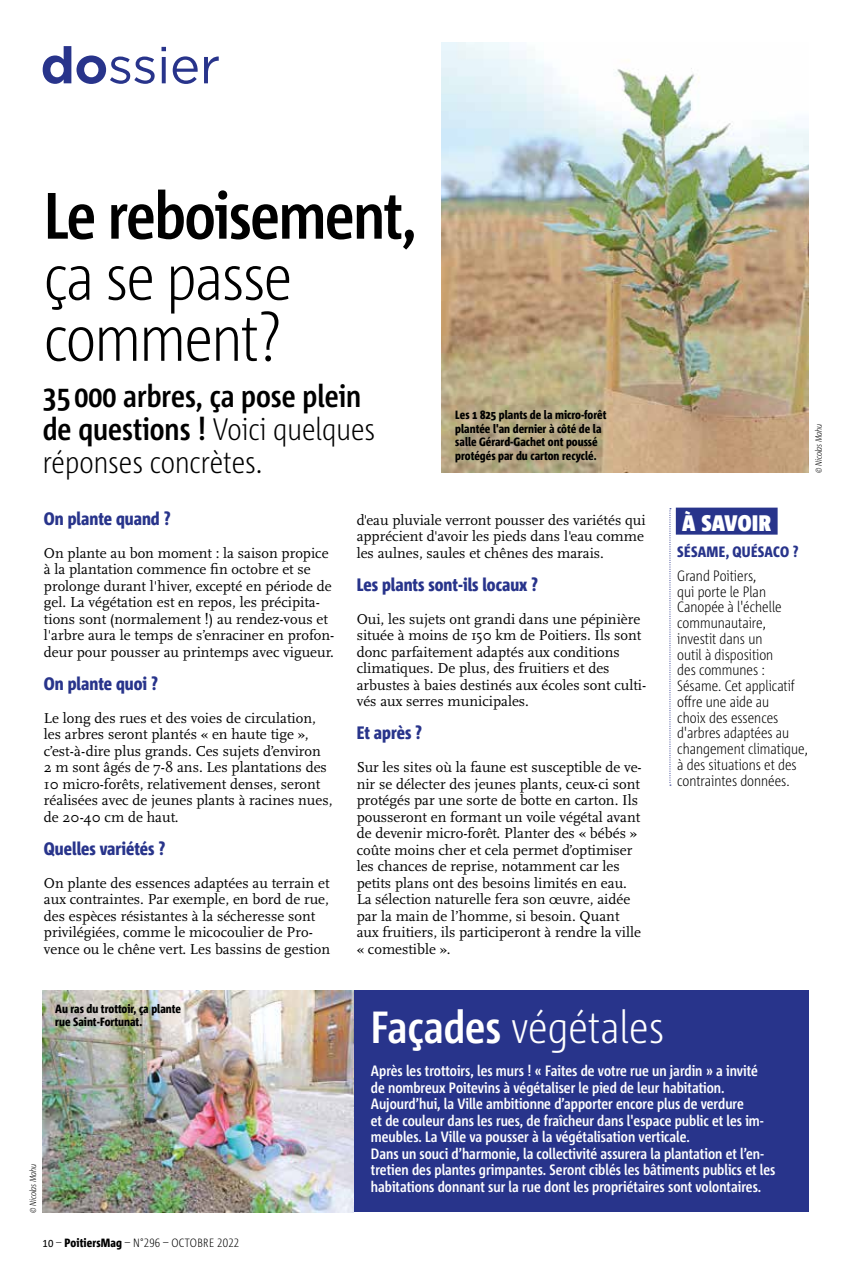
<style>
.page{position:relative;width:851px;height:1276px;background:#fff}
.page>*{position:absolute;margin:0;border:0;box-sizing:border-box;transform-origin:0 0}
.t1{font:300 65.4px/61.1px "Corpid C1 Cd";letter-spacing:-.02em;color:#000}
.t2{font:700 65.4px "Corpid C1 Cd";letter-spacing:-.02em;color:#000}
.t3{font:51px "Gotham";letter-spacing:-.01em;color:#28348b}
.t4{font:300 45px "Corpid C1 Cd";color:#fff}
.t5{font:700 31.05px/32.8px "Corpid C1 Cd";color:#000}
.t6{font:900 22.5px "Corpid C1 Cd";letter-spacing:.015em;color:#fff}
.t7{font:800 18px "Corpid C1 Cd";color:#28348b}
.t8{font:15px/16.5px "Scala OT";color:#000}
.t9{font:700 15px/16.5px "Corpid C1 Cd";color:#fff}
.t10{font:300 15px/15.8px "Corpid C1 Cd";color:#000}
.t11{font:800 15px "Corpid C1 Cd";letter-spacing:.02em;color:#28348b}
.t12{font:800 12px/13.5px "Corpid C1 Cd";color:#000}
.t13{font:300 12px "Corpid C1 Cd";letter-spacing:.01em;color:#000}
.t14{font:italic 300 9px "Corpid C1 Cd";letter-spacing:-.02em;color:#000}
.s1{font-weight:700}
.s2{font-weight:300}
.s3{font-weight:400}
.s4{font-weight:800}
</style>
<div class="page">
<svg style="left:669px;top:508px;width:2px;height:277px"></svg>
<div style="left:675px;top:507px;width:102px;height:27px;background:#28348b"></div>
<div style="left:354px;top:990px;width:454px;height:222px;background:#28348b"></div>
<img style="left:441px;top:43px;width:367px;height:429px">
<img style="left:43px;top:990px;width:311px;height:222px">
<h2 class="t3" style="left:40px;top:33px;width:181px"><span class="s1">do</span>ssier</h2>
<h1 class="t2" style="left:44px;top:175px;width:374px">Le reboisement,</h1>
<h1 class="t1" style="left:44px;top:244px;width:250px">ça se passe comment?</h1>
<h3 class="t5" style="left:43px;top:379px;width:334px">35 000 arbres, ça pose plein de questions ! <span class="s2">Voici quelques réponses concrètes.</span></h3>
<p class="t12" style="left:455px;top:408px;width:153px">Les 1 825 plants de la micro-forêt plantée l'an dernier à côté de la salle Gérard-Gachet ont poussé protégés par du carton recyclé.</p>
<p class="t7" style="left:44px;top:507px;width:128px">On plante quand ?</p>
<p class="t8" style="left:44px;top:545px;width:292px">On plante au bon moment : la saison propice à la plantation commence fin octobre et se prolonge durant l'hiver, excepté en période de gel. La végétation est en repos, les précipita&shy;tions sont (normalement !) au rendez-vous et l'arbre aura le temps de s’enraciner en profon&shy;deur pour pousser au printemps avec vigueur.</p>
<p class="t7" style="left:44px;top:672px;width:115px">On plante quoi ?</p>
<p class="t8" style="left:44px;top:710px;width:290px">Le long des rues et des voies de circulation, les arbres seront plantés « en haute tige », c’est-à-dire plus grands. Ces sujets d’environ 2 m sont âgés de 7-8 ans. Les plantations des 10 micro-forêts, relativement denses, seront réalisées avec de jeunes plants à racines nues, de 20-40 cm de haut.</p>
<p class="t7" style="left:44px;top:837px;width:123px">Quelles variétés ?</p>
<p class="t8" style="left:44px;top:875px;width:287px">On plante des essences adaptées au terrain et aux contraintes. Par exemple, en bord de rue, des espèces résistantes à la sécheresse sont privilégiées, comme le micocoulier de Pro&shy;vence ou le chêne vert. Les bassins de gestion</p>
<p class="t8" style="left:356px;top:512px;width:290px;text-align:justify">d'eau pluviale verront pousser des variétés qui apprécient d'avoir les pieds dans l'eau comme les aulnes, saules et chênes des marais.</p>
<p class="t7" style="left:356px;top:573px;width:183px">Les plants sont-ils locaux ?</p>
<p class="t8" style="left:356px;top:611px;width:291px">Oui, les sujets ont grandi dans une pépinière située à moins de 150 km de Poitiers. Ils sont donc parfaitement adaptés aux conditions climatiques. De plus, des fruitiers et des arbustes à baies destinés aux écoles sont culti&shy;vés aux serres municipales.</p>
<p class="t7" style="left:356px;top:721px;width:67px">Et après ?</p>
<p class="t8" style="left:356px;top:759px;width:286px">Sur les sites où la faune est susceptible de ve&shy;nir se délecter des jeunes plants, ceux-ci sont protégés par une sorte de botte en carton. Ils pousseront en formant un voile végétal avant de devenir micro-forêt. Planter des « bébés » coûte moins cher et cela permet d’optimiser les chances de reprise, notamment car les petits plans ont des besoins limités en eau.<br>La sélection naturelle fera son œuvre, aidée par la main de l’homme, si besoin. Quant aux fruitiers, ils participeront à rendre la ville « comestible ».</p>
<p class="t14" style="left:812px;top:472px;width:50px;rotate:-90deg">© Nicolas Mahu</p>
<h3 class="t6" style="left:682px;top:509px;width:90px">À SAVOIR</h3>
<p class="t11" style="left:677px;top:542px;width:123px">SÉSAME, QUÉSACO ?</p>
<p class="t10" style="left:677px;top:567px;width:132px">Grand Poitiers,<br>qui porte le Plan<br>Canopée à l'échelle communautaire, investit dans un<br>outil à disposition<br>des communes :<br>Sésame. Cet applicatif offre une aide au<br>choix des essences d'arbres adaptées au changement climatique, à des situations et des contraintes données.</p>
<p class="t12" style="left:55px;top:1001px;width:127px">Au ras du trottoir, ça plante rue Saint-Fortunat.</p>
<p class="t14" style="left:27px;top:1212px;width:50px;rotate:-90deg">© Nicolas Mahu</p>
<p class="t13" style="left:43px;top:1235px;width:198px"><span class="s3">10</span> – <span class="s4">PoitiersMag</span> – N°296 – OCTOBRE 2022</p>
<h3 class="t4" style="left:371px;top:998px;width:294px"><span class="s1">Façades</span> végétales</h3>
<p class="t9" style="left:371px;top:1062px;width:406px">Après les trottoirs, les murs ! « Faites de votre rue un jardin » a invité de nombreux Poitevins à végétaliser le pied de leur habitation.<br>Aujourd’hui, la Ville ambitionne d’apporter encore plus de verdure<br>et de couleur dans les rues, de fraîcheur dans l'espace public et les im&shy;meubles. La Ville va pousser à la végétalisation verticale.<br>Dans un souci d’harmonie, la collectivité assurera la plantation et l’en&shy;tretien des plantes grimpantes. Seront ciblés les bâtiments publics et les habitations donnant sur la rue dont les propriétaires sont volontaires.</p>
</div>
